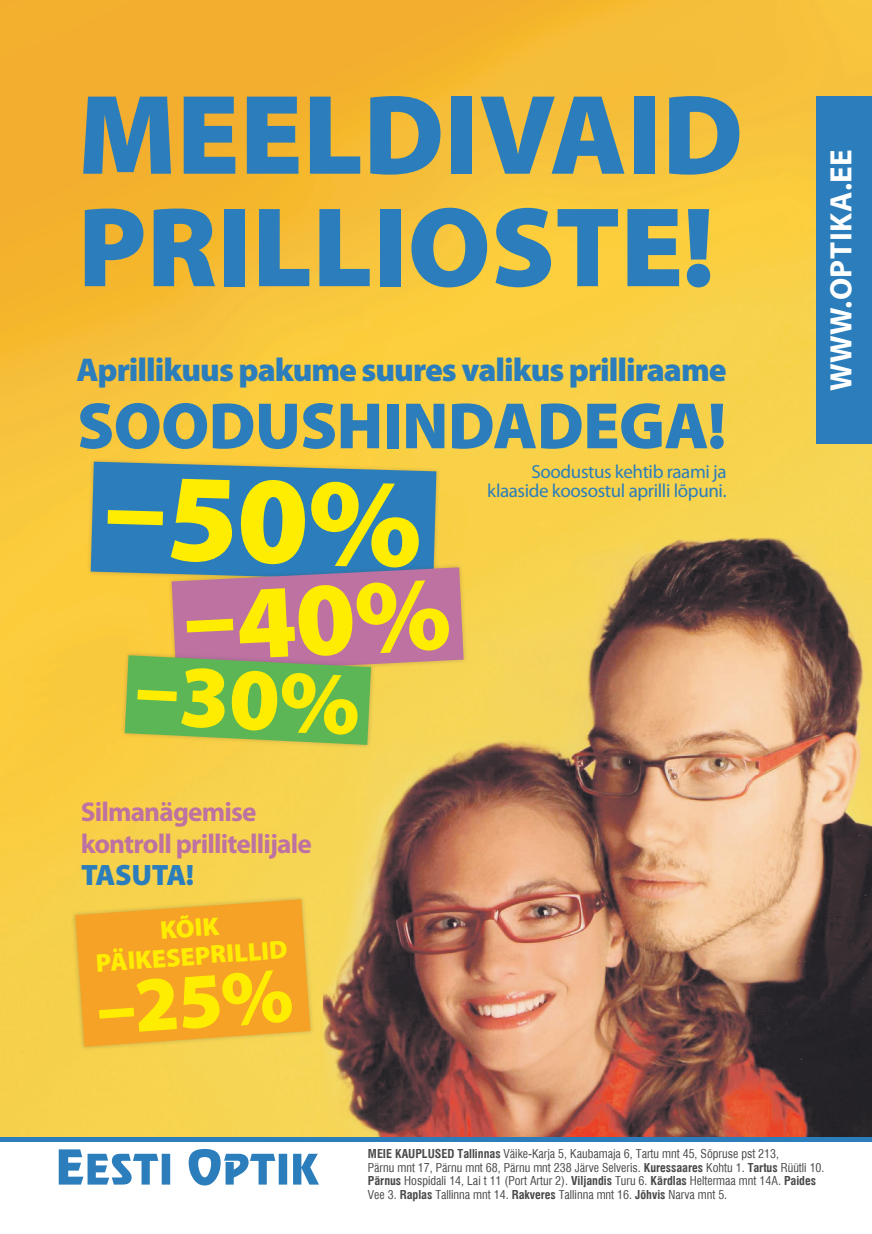
<style>
.page{position:relative;width:872px;height:1234px;background:#fff}
.page>*{position:absolute;margin:0;border:0;box-sizing:border-box;transform-origin:0 0}
.t1{font:900 125.25px "Myriad Pro";color:#ffed01}
.t2{font:900 114.3px/112.4px "Myriad Pro";color:#2b7ebb}
.t3{font:900 105.15px "Myriad Pro";color:#ffed01}
.t4{font:900 88.65px "Myriad Pro";color:#ffed01}
.t5{font:900 78.6px "Myriad Pro";color:#ffed01}
.t6{font:900 66px "Myriad Pro";letter-spacing:-.01em;color:#2b7ebb}
.t7{font:900 33px "Myriad Pro";letter-spacing:-.03em;color:#2b7ebb}
.t8{font:700 31.05px "Myriad Pro";letter-spacing:.02em;color:#fff}
.t9{font:900 29.55px "Myriad Pro";letter-spacing:-.01em;color:#2b7ebb}
.t10{font:700 27.3px "Myriad Pro";letter-spacing:-.03em;color:#bd72a2}
.t11{font:900 25.8px "Myriad Pro";color:#ffed01}
.t12{font:19.05px/19px "Myriad Pro";letter-spacing:-.02em;color:#2b7ebb;text-align:right}
.t13{font:condensed 12px/13.5px "Swiss 721 BT";color:#484948}
.s1{font-weight:700}
</style>
<div class="page">
<img style="left:0;top:0;width:872px;height:1136px">
<div style="left:71px;top:894px;width:243px;height:156px;background:#f6d24f"></div>
<svg style="left:75px;top:899px;width:235px;height:147px;background:#f4a72b"></svg>
<div style="left:86px;top:457px;width:355px;height:128px;background:#fbcc3d"></div>
<div style="left:120px;top:650px;width:255px;height:99px;background:#484948;opacity:.26"></div>
<svg style="left:91px;top:461px;width:372px;height:283px;background:#869787"></svg>
<svg style="left:59px;top:1149px;width:260px;height:36px"></svg>
<div style="left:0;top:1136px;width:872px;height:5px;background:#2b7ebb"></div>
<div style="left:816px;top:96px;width:56px;height:347px;background:#2b7ebb"></div>
<p class="t2" style="left:78px;top:74px;width:667px">MEELDIVAID<br>PRILLIOSTE!</p>
<p class="t7" style="left:77px;top:347px;width:651px">Aprillikuus pakume suures valikus prilliraame</p>
<p class="t6" style="left:77px;top:382px;width:650px">SOODUSHINDADEGA!</p>
<p class="t1" style="left:107px;top:431px;width:320px;rotate:2deg">–50%</p>
<p class="t3" style="left:180px;top:556px;width:269px;rotate:-3deg">–40%</p>
<p class="t4" style="left:138px;top:634px;width:227px;rotate:3deg">–30%</p>
<p class="t10" style="left:81px;top:793px;width:177px">Silmanägemise</p>
<p class="t10" style="left:81px;top:826px;width:232px">kontroll prillitellijale</p>
<p class="t9" style="left:81px;top:855px;width:114px">TASUTA!</p>
<p class="t11" style="left:159px;top:912px;width:61px;rotate:-4deg">KÕIK</p>
<p class="t11" style="left:95px;top:945px;width:194px;rotate:-4deg">PÄIKESEPRILLID</p>
<p class="t5" style="left:93px;top:955px;width:198px;rotate:-4deg">–25%</p>
<p class="t12" style="left:487px;top:461px;width:241px">Soodustus kehtib raami ja klaaside koosostul aprilli lõpuni.</p>
<p class="t8" style="left:821px;top:391px;width:244px;rotate:-90deg">WWW.OPTIKA.EE</p>
<p class="t13" style="left:368px;top:1146px;width:413px"><span class="s1">MEIE KAUPLUSED Tallinnas</span> Väike-Karja 5, Kaubamaja 6, Tartu mnt 45, Sõpruse pst 213,</p>
<p class="t13" style="left:368px;top:1160px;width:458px">Pärnu mnt 17, Pärnu mnt 68, Pärnu mnt 238 Järve Selveris. <span class="s1">Kuressaares</span> Kohtu 1. <span class="s1">Tartus</span> Rüütli 10.</p>
<p class="t13" style="left:368px;top:1173px;width:450px"><span class="s1">Pärnus</span> Hospidali 14, Lai t 11 (Port Artur 2). <span class="s1">Viljandis</span> Turu 6. <span class="s1">Kärdlas</span> Heltermaa mnt 14A. <span class="s1">Paides<br></span>Vee 3. <span class="s1">Raplas</span> Tallinna mnt 14. <span class="s1">Rakveres</span> Tallinna mnt 16. <span class="s1">Jõhvis</span> Narva mnt 5.</p>
</div>
